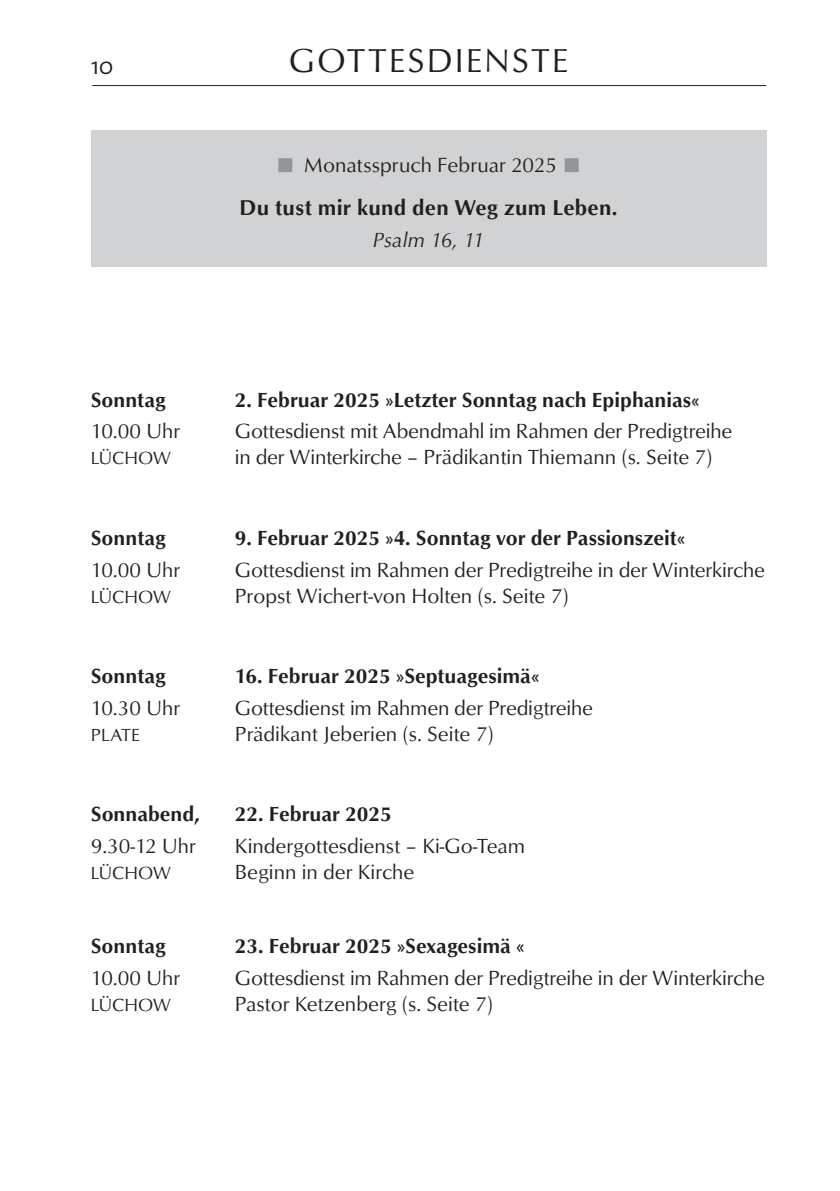
<style>
.page{position:relative;width:840px;height:1191px;background:#fff}
.page>*{position:absolute;margin:0;border:0;box-sizing:border-box;transform-origin:0 0}
.t1{font:34px "Optus T";color:#231f20}
.t2{font:300 24px "The Sans";color:#231f20}
.t3{font:500 22px "Optus T";letter-spacing:.01em;color:#231f20}
.t4{font:21px "Optus T";letter-spacing:-.01em;color:#231f20}
.t5{font:500 21px "Optus T";color:#231f20}
.t6{font:italic 21px "Optus T";letter-spacing:.01em;color:#231f20}
.t7{font:18px "Optus T";color:#231f20}
.s1{color:#939598}
</style>
<div class="page">
<hr style="left:92px;top:85px;width:673px;height:1px;background:#231f20">
<div style="left:91px;top:130px;width:674px;height:137px;background:#d1d2d4"></div>
<p class="t2" style="left:91px;top:46px;width:24px">10</p>
<h1 class="t1" style="left:289px;top:41px;width:80px">gottesdienste</h1>
<p class="t4" style="left:276px;top:153px;width:305px"><span class="s1">■</span> Monatsspruch Februar 2025 <span class="s1">■</span></p>
<p class="t3" style="left:239px;top:195px;width:379px">Du tust mir kund den Weg zum Leben.</p>
<p class="t6" style="left:373px;top:228px;width:112px">Psalm 16, 11</p>
<p class="t5" style="left:91px;top:387px;width:76px">Sonntag</p>
<p class="t5" style="left:235px;top:387px;width:466px">2. Februar 2025 »Letzter Sonntag nach Epiphanias«</p>
<p class="t4" style="left:91px;top:419px;width:91px">10.00 Uhr</p>
<p class="t4" style="left:235px;top:419px;width:498px">Gottesdienst mit Abendmahl im Rahmen der Predigtreihe</p>
<p class="t7" style="left:91px;top:448px;width:82px">LÜCHOW</p>
<p class="t4" style="left:235px;top:445px;width:479px">in der Winterkirche – Prädikantin Thiemann (s. Seite 7)</p>
<p class="t5" style="left:91px;top:525px;width:76px">Sonntag</p>
<p class="t5" style="left:235px;top:525px;width:451px">9. Februar 2025 »4. Sonntag vor der Passionszeit«</p>
<p class="t4" style="left:91px;top:557px;width:91px">10.00 Uhr</p>
<p class="t4" style="left:235px;top:557px;width:531px">Gottesdienst im Rahmen der Predigtreihe in der Winterkirche</p>
<p class="t7" style="left:91px;top:586px;width:82px">LÜCHOW</p>
<p class="t4" style="left:235px;top:583px;width:335px">Propst Wichert-von Holten (s. Seite 7)</p>
<p class="t5" style="left:91px;top:663px;width:76px">Sonntag</p>
<p class="t5" style="left:235px;top:663px;width:305px">16. Februar 2025 »Septuagesimä«</p>
<p class="t4" style="left:91px;top:695px;width:91px">10.30 Uhr</p>
<p class="t4" style="left:235px;top:695px;width:359px">Gottesdienst im Rahmen der Predigtreihe</p>
<p class="t7" style="left:91px;top:724px;width:9px">plate</p>
<p class="t4" style="left:235px;top:721px;width:260px">Prädikant Jeberien (s. Seite 7)</p>
<p class="t5" style="left:91px;top:801px;width:110px">Sonnabend,</p>
<p class="t5" style="left:235px;top:801px;width:158px">22. Februar 2025</p>
<p class="t4" style="left:91px;top:833px;width:107px">9.30-12 Uhr</p>
<p class="t4" style="left:235px;top:833px;width:291px">Kindergottesdienst – Ki-Go-Team</p>
<p class="t7" style="left:91px;top:862px;width:82px">LÜCHOW</p>
<p class="t4" style="left:235px;top:859px;width:181px">Beginn in der Kirche</p>
<p class="t5" style="left:91px;top:934px;width:76px">Sonntag</p>
<p class="t5" style="left:235px;top:934px;width:291px">23. Februar 2025 »Sexagesimä «</p>
<p class="t4" style="left:91px;top:965px;width:91px">10.00 Uhr</p>
<p class="t4" style="left:235px;top:965px;width:531px">Gottesdienst im Rahmen der Predigtreihe in der Winterkirche</p>
<p class="t7" style="left:91px;top:994px;width:82px">LÜCHOW</p>
<p class="t4" style="left:235px;top:991px;width:259px">Pastor Ketzenberg (s. Seite 7)</p>
</div>
